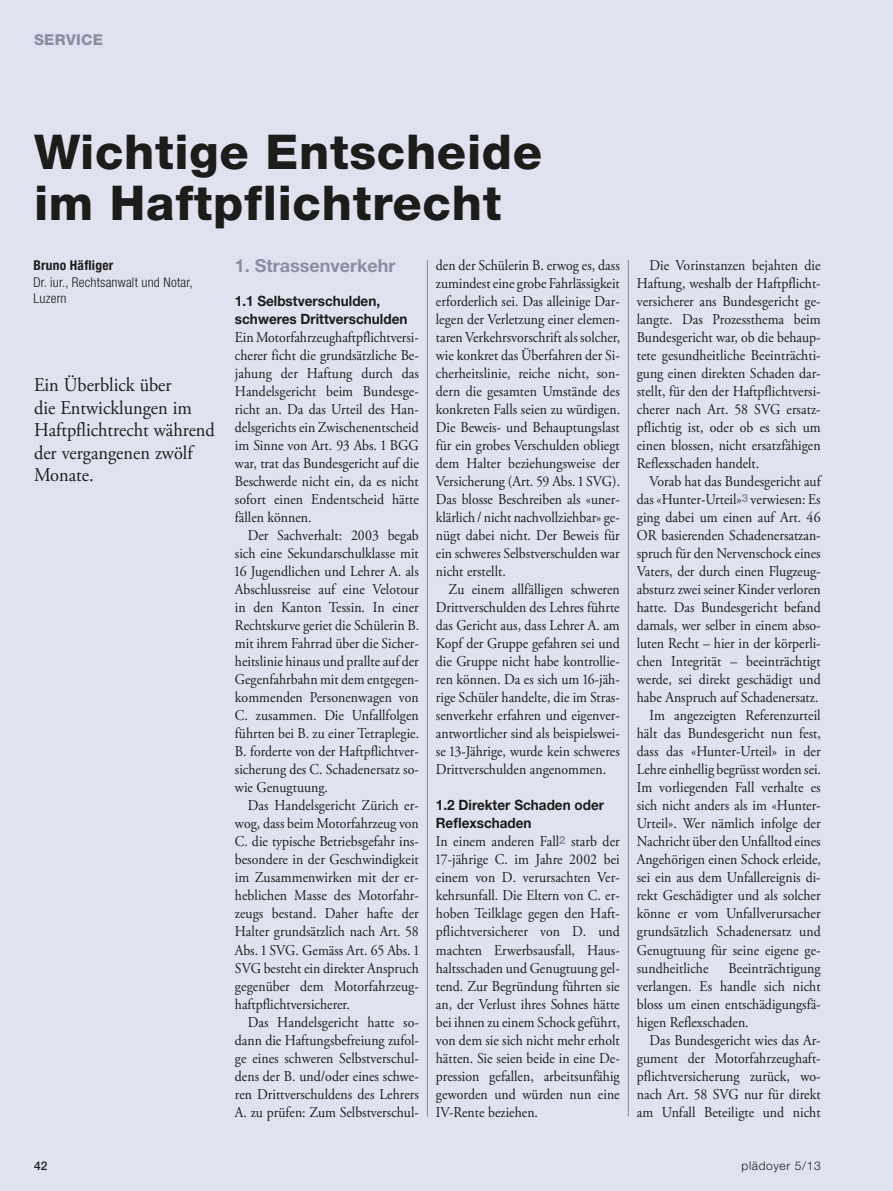
<style>
.page{position:relative;width:893px;height:1191px;background:#e0e3ef}
.page>*{position:absolute;margin:0;border:0;box-sizing:border-box;transform-origin:0 0}
.t1{font:800 48px/51px "Helvetica Neue LT Std";letter-spacing:.015em;color:#1c1c1a}
.t2{font:19.5px/22.5px "Adobe Garamond Pro";color:#1c1c1a;scale:.94 1}
.t3{font:700 18px "Helvetica Neue LT Std";color:#8b8ea2}
.t4{font:15px/18px "Adobe Garamond Pro";color:#1c1c1a;text-align:justify;scale:.92 1}
.t5{font:800 15px "Helvetica Neue LT Std";letter-spacing:.02em;color:#8b8ea2}
.t6{font:700 14.25px/18px "Helvetica Neue LT Std";color:#1c1c1a;scale:.95 1}
.t7{font:300 condensed 13.5px/16.5px "Helvetica Neue LT Std";letter-spacing:.015em;color:#1c1c1a}
.t8{font:700 condensed 13.5px "Helvetica Neue LT Std";letter-spacing:.015em;color:#1c1c1a}
.t9{font:300 12px "Helvetica Neue LT Std";letter-spacing:.05em;color:#1c1c1a}
.t10{font:500 12px "Helvetica Neue LT Std";color:#1c1c1a}
</style>
<div class="page">
<hr style="left:427px;top:260px;width:1px;height:856px;background:#878787">
<hr style="left:628px;top:260px;width:1px;height:856px;background:#878787">
<p class="t5" style="left:34px;top:34px;width:71px">SERVICE</p>
<h1 class="t1" style="left:34px;top:131px;width:510px">Wichtige Entscheide im Haftpflichtrecht</h1>
<p class="t8" style="left:33px;top:261px;width:81px">Bruno Häfliger</p>
<p class="t7" style="left:34px;top:275px;width:161px">Dr. iur., Rechtsanwalt und Notar,<br>Luzern</p>
<h2 class="t2" style="left:34px;top:375px;width:194px">Ein Überblick über<br>die Entwicklungen im<br>Haftpflichtrecht während der vergangenen zwölf<br>Monate.</h2>
<p class="t3" style="left:235px;top:259px;width:162px">1. Strassenverkehr</p>
<p class="t6" style="left:235px;top:293px;width:183px">1.1 Selbstverschulden, schweres Drittverschulden</p>
<p class="t4" style="left:235px;top:330px;width:201px">Ein Motorfahrzeughaftpflichtversi&shy;cherer ficht die grundsätzliche Be&shy;jahung der Haftung durch das Handelsgericht beim Bundesge&shy;richt an. Da das Urteil des Han&shy;delsgerichts ein Zwischenentscheid im Sinne von Art. 93 Abs. 1 BGG war, trat das Bundesgericht auf die Beschwerde nicht ein, da es nicht sofort einen Endentscheid hätte fällen können.</p>
<p class="t4" style="left:235px;top:528px;width:202px;text-indent:13px">Der Sachverhalt: 2003 begab sich eine Sekundarschulklasse mit 16 Jugendlichen und Lehrer A. als Abschlussreise auf eine Velotour in den Kanton Tessin. In einer Rechtskurve geriet die Schülerin B. mit ihrem Fahrrad über die Sicher&shy;heitslinie hinaus und prallte auf der Gegenfahrbahn mit dem entgegen&shy;kommenden Personenwagen von C. zusammen. Die Unfallfolgen führten bei B. zu einer Tetraplegie.<br>B. forderte von der Haftpflichtver&shy;sicherung des C. Schadenersatz so&shy;wie Genugtuung.</p>
<p class="t4" style="left:235px;top:798px;width:201px;text-indent:13px">Das Handelsgericht Zürich er&shy;wog, dass beim Motorfahrzeug von C. die typische Betriebsgefahr ins&shy;besondere in der Geschwindigkeit im Zusammenwirken mit der er&shy;heblichen Masse des Motorfahr&shy;zeugs bestand. Daher hafte der Halter grundsätzlich nach Art. 58<br>Abs. 1 SVG. Gemäss Art. 65 Abs. 1<br>SVG besteht ein direkter Anspruch gegenüber dem Motorfahrzeug&shy;haftpflichtversicherer.</p>
<p class="t4" style="left:235px;top:1014px;width:201px;text-indent:13px">Das Handelsgericht hatte so&shy;dann die Haftungsbefreiung zufol&shy;ge eines schweren Selbstverschul&shy;dens der B. und/oder eines schwe&shy;ren Drittverschuldens des Lehrers A. zu prüfen: Zum Selbstverschul-</p>
<p class="t4" style="left:436px;top:258px;width:202px">den der Schülerin B. erwog es, dass zumindest eine grobe Fahrlässigkeit erforderlich sei. Das alleinige Dar&shy;legen der Verletzung einer elemen&shy;taren Verkehrsvorschrift als solcher, wie konkret das Überfahren der Si&shy;cherheitslinie, reiche nicht, son&shy;dern die gesamten Umstände des konkreten Falls seien zu würdigen.<br>Die Beweis- und Behauptungslast für ein grobes Verschulden obliegt dem Halter beziehungsweise der Versicherung (Art. 59 Abs. 1 SVG).<br>Das blosse Beschreiben als «uner&shy;klärlich/ nicht nachvollziehbar» ge&shy;nügt dabei nicht. Der Beweis für ein schweres Selbstverschulden war nicht erstellt.</p>
<p class="t4" style="left:436px;top:582px;width:201px;text-indent:13px">Zu einem allfälligen schweren Drittverschulden des Lehres führte das Gericht aus, dass Lehrer A. am Kopf der Gruppe gefahren sei und die Gruppe nicht habe kontrollie&shy;ren können. Da es sich um 16-jäh&shy;rige Schüler handelte, die im Stras&shy;senverkehr erfahren und eigenver&shy;antwortlicher sind als beispielswei&shy;se 13-Jährige, wurde kein schweres Drittverschulden angenommen.</p>
<p class="t6" style="left:436px;top:797px;width:179px">1.2 Direkter Schaden oder<br>Reflexschaden</p>
<p class="t4" style="left:436px;top:834px;width:202px">In einem anderen Fall<sup>2</sup> starb der 17-jährige C. im Jahre 2002 bei einem von D. verursachten Ver&shy;kehrsunfall. Die Eltern von C. er&shy;hoben Teilklage gegen den Haft&shy;pflichtversicherer von D. und machten Erwerbsausfall, Haus&shy;haltsschaden und Genugtuung gel&shy;tend. Zur Begründung führten sie an, der Verlust ihres Sohnes hätte bei ihnen zu einem Schock geführt, von dem sie sich nicht mehr erholt hätten. Sie seien beide in eine De&shy;pression gefallen, arbeitsunfähig geworden und würden nun eine IV-Rente beziehen.</p>
<p class="t4" style="left:637px;top:258px;width:201px;text-indent:13px">Die Vorinstanzen bejahten die Haftung, weshalb der Haftpflicht&shy;versicherer ans Bundesgericht ge&shy;langte. Das Prozessthema beim Bundesgericht war, ob die behaup&shy;tete gesundheitliche Beeinträchti&shy;gung einen direkten Schaden dar&shy;stellt, für den der Haftpflichtversi&shy;cherer nach Art. 58 SVG ersatz&shy;pflichtig ist, oder ob es sich um einen blossen, nicht ersatzfähigen Reflexschaden handelt.</p>
<p class="t4" style="left:649px;top:474px;width:188px">Vorab hat das Bundesgericht auf</p>
<p class="t4" style="left:637px;top:492px;width:201px">das «Hunter-Urteil»<sup>3</sup> verwiesen: Es</p>
<p class="t4" style="left:637px;top:510px;width:201px">ging dabei um einen auf Art. 46</p>
<p class="t4" style="left:637px;top:528px;width:201px">OR basierenden Schadenersatzan-</p>
<p class="t4" style="left:637px;top:546px;width:201px">spruch für den Nervenschock eines</p>
<p class="t4" style="left:637px;top:564px;width:201px">Vaters, der durch einen Flugzeug-</p>
<p class="t4" style="left:637px;top:582px;width:201px">absturz zwei seiner Kinder verloren</p>
<p class="t4" style="left:637px;top:600px;width:201px">hatte. Das Bundesgericht befand</p>
<p class="t4" style="left:637px;top:618px;width:201px">damals, wer selber in einem abso-</p>
<p class="t4" style="left:637px;top:636px;width:201px">luten Recht – hier in der körperli-</p>
<p class="t4" style="left:637px;top:654px;width:201px">chen Integrität – beeinträchtigt</p>
<p class="t4" style="left:637px;top:672px;width:201px">werde, sei direkt geschädigt und</p>
<p class="t4" style="left:637px;top:690px;width:199px">habe Anspruch auf Schadenersatz.</p>
<p class="t4" style="left:649px;top:708px;width:188px">Im angezeigten Referenzurteil</p>
<p class="t4" style="left:637px;top:726px;width:202px">hält das Bundesgericht nun fest,</p>
<p class="t4" style="left:637px;top:744px;width:201px">dass das «Hunter-Urteil» in der</p>
<p class="t4" style="left:637px;top:762px;width:202px">Lehre einhellig begrüsst worden sei.</p>
<p class="t4" style="left:637px;top:780px;width:201px">Im vorliegenden Fall verhalte es</p>
<p class="t4" style="left:637px;top:798px;width:201px">sich nicht anders als im «Hunter-</p>
<p class="t4" style="left:637px;top:816px;width:201px">Urteil». Wer nämlich infolge der</p>
<p class="t4" style="left:637px;top:834px;width:201px">Nachricht über den Unfalltod eines</p>
<p class="t4" style="left:637px;top:852px;width:202px">Angehörigen einen Schock erleide,</p>
<p class="t4" style="left:637px;top:870px;width:201px">sei ein aus dem Unfallereignis di-</p>
<p class="t4" style="left:637px;top:888px;width:201px">rekt Geschädigter und als solcher</p>
<p class="t4" style="left:637px;top:906px;width:201px">könne er vom Unfallverursacher</p>
<p class="t4" style="left:637px;top:924px;width:201px">grundsätzlich Schadenersatz und</p>
<p class="t4" style="left:637px;top:942px;width:201px">Genugtuung für seine eigene ge-</p>
<p class="t4" style="left:637px;top:960px;width:80px">sundheitliche</p>
<p class="t4" style="left:637px;top:960px;width:201px;text-indent:92px">Beeinträchtigung verlangen. Es handle sich nicht bloss um einen entschädigungsfä&shy;higen Reflexschaden.</p>
<p class="t4" style="left:637px;top:1032px;width:201px;text-indent:13px">Das Bundesgericht wies das Ar&shy;gument der Motorfahrzeughaft&shy;pflichtversicherung zurück, wo&shy;nach Art. 58 SVG nur für direkt am Unfall Beteiligte und nicht</p>
<p class="t10" style="left:34px;top:1161px;width:15px">42</p>
<p class="t9" style="left:742px;top:1161px;width:81px">plädoyer 5/13</p>
</div>
